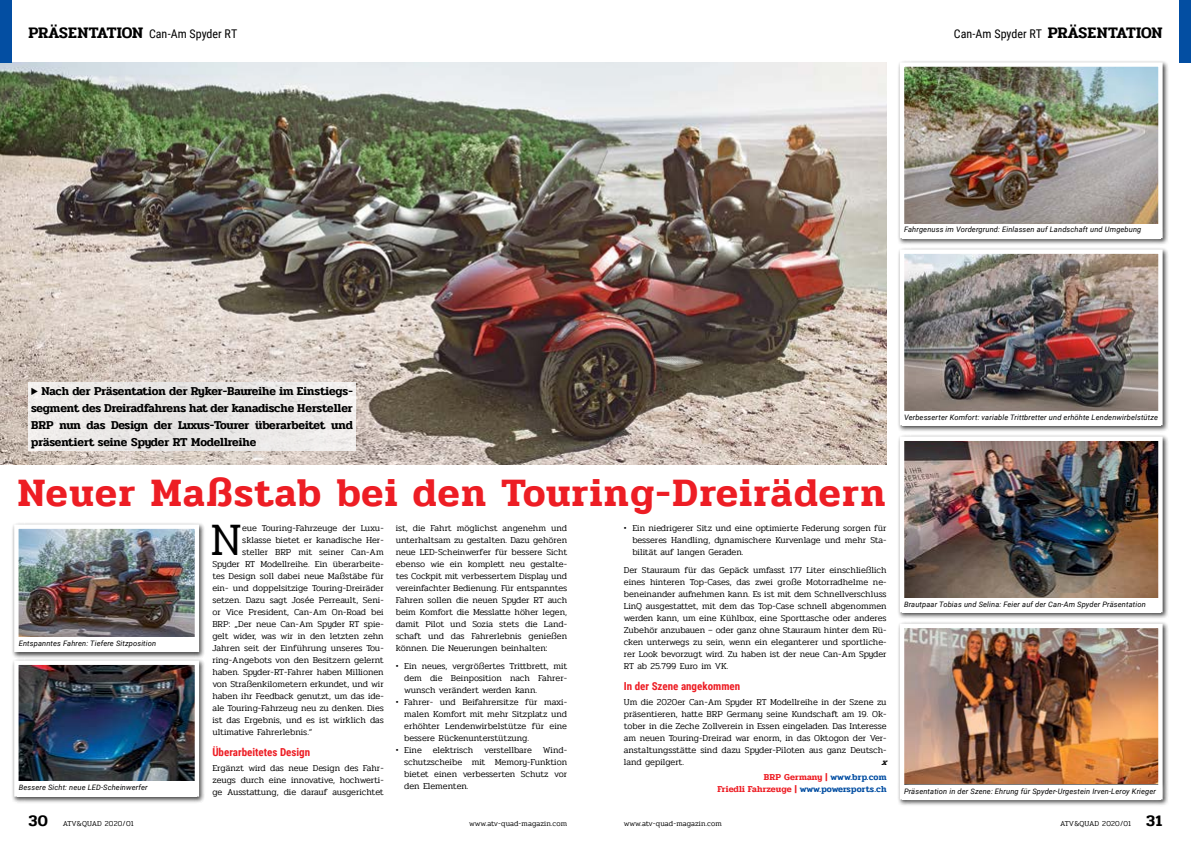
<style>
.page{position:relative;width:1191px;height:842px;background:#fff}
.page>*{position:absolute;margin:0;border:0;box-sizing:border-box;transform-origin:0 0}
.t1{font:300 46.1px "Pridi";color:#000}
.t2{font:600 40.1px "Pridi";letter-spacing:.045em;color:#ed1d24}
.t3{font:600 16px "Pridi";color:#000}
.t4{font:600 12px/17px "Pridi";color:#000;text-align:justify}
.t5{font:12px "Roboto Condensed";color:#000}
.t6{font:700 11px "Roboto Condensed";color:#ed1d24}
.t7{font:300 9px/12px "Pridi";color:#000;text-align:justify}
.t8{font:600 9px "Pridi";letter-spacing:.005em;color:#034ea2}
.t9{font:600 9px/15px "Pridi";letter-spacing:.02em;color:#ed1d24}
.t10{font:italic 7.5px "Roboto";letter-spacing:.02em;color:#000}
.t11{font:300 7.5px "Pridi";letter-spacing:.005em;color:#000}
.s1{font-family:"Pridi";font-weight:600;font-size:16px}
.s2{font-style:italic;color:#000}
.s3{color:#034ea2}
.s4{color:#ed1d24}
.s5{font-weight:600;font-size:16px}
</style>
<div class="page">
<img style="left:0;top:62px;width:886px;height:403px">
<div style="left:12px;top:522px;width:194px;height:136px;background:#000;opacity:.75"></div>
<img style="left:19px;top:529px;width:175px;height:109px">
<div style="left:14px;top:524px;width:185px;height:128px;border:4px solid #fff"></div>
<div style="left:17px;top:638px;width:180px;height:14px;background:#fff"></div>
<div style="left:0;top:0;width:11px;height:62px;background:#034ea2"></div>
<div style="left:1179px;top:0;width:12px;height:62px;background:#034ea2"></div>
<div style="left:12px;top:658px;width:194px;height:145px;background:#000;opacity:.75"></div>
<img style="left:19px;top:665px;width:175px;height:116px">
<div style="left:14px;top:660px;width:185px;height:137px;border:4px solid #fff"></div>
<div style="left:17px;top:781px;width:180px;height:16px;background:#fff"></div>
<div style="left:897px;top:60px;width:271px;height:185px;background:#000;opacity:.75"></div>
<img style="left:905px;top:67px;width:252px;height:157px">
<div style="left:900px;top:62px;width:262px;height:176px;border:4px solid #fff"></div>
<div style="left:902px;top:224px;width:258px;height:14px;background:#fff"></div>
<div style="left:897px;top:247px;width:271px;height:185px;background:#000;opacity:.75"></div>
<img style="left:905px;top:254px;width:252px;height:157px">
<div style="left:900px;top:249px;width:262px;height:176px;border:4px solid #fff"></div>
<div style="left:902px;top:411px;width:258px;height:14px;background:#fff"></div>
<div style="left:897px;top:434px;width:271px;height:185px;background:#000;opacity:.75"></div>
<img style="left:905px;top:442px;width:252px;height:156px">
<div style="left:900px;top:437px;width:262px;height:175px;border:4px solid #fff"></div>
<div style="left:902px;top:598px;width:258px;height:14px;background:#fff"></div>
<div style="left:897px;top:621px;width:271px;height:185px;background:#000;opacity:.75"></div>
<img style="left:905px;top:629px;width:252px;height:154px">
<div style="left:900px;top:624px;width:262px;height:175px;border:4px solid #fff"></div>
<div style="left:902px;top:785px;width:258px;height:14px;background:#fff"></div>
<div style="left:28px;top:383px;width:327px;height:68px;background:#ebe8e7"></div>
<h3 class="t5" style="left:28px;top:25px;width:210px"><span class="s1">PRÄSENTATION</span> Can-Am Spyder RT</h3>
<h3 class="t5" style="left:954px;top:25px;width:210px">Can-Am Spyder RT <span class="s1">PRÄSENTATION</span></h3>
<p class="t10" style="left:904px;top:224px;width:239px">Fahrgenuss im Vordergrund: Einlassen auf Landschaft und Umgebung</p>
<h3 class="t4" style="left:31px;top:382px;width:323px">▶ Nach der Präsentation der Ryker-Baureihe im Einstiegs&shy;segment des Dreiradfahrens hat der kanadische Hersteller BRP nun das Design der Luxus-Tourer überarbeitet und präsentiert seine Spyder RT Modellreihe</h3>
<h2 class="t2" style="left:18px;top:464px;width:868px">Neuer Maßstab bei den Touring-Dreirädern</h2>
<p class="t10" style="left:19px;top:638px;width:139px">Entspanntes Fahren: Tiefere Sitzposition</p>
<p class="t10" style="left:19px;top:782px;width:130px">Bessere Sicht: neue LED-Scheinwerfer</p>
<h1 class="t1" style="left:210px;top:507px;width:33px">N</h1>
<p class="t7" style="left:242px;top:522px;width:143px">eue Touring-Fahrzeuge der Luxu-</p>
<p class="t7" style="left:242px;top:534px;width:143px">sklasse bietet er kanadische Her-</p>
<p class="t7" style="left:242px;top:546px;width:143px">steller BRP mit seiner Can-Am</p>
<p class="t7" style="left:212px;top:558px;width:173px">Spyder RT Modellreihe. Ein überarbeite-</p>
<p class="t7" style="left:212px;top:570px;width:173px">tes Design soll dabei neue Maßstäbe für</p>
<p class="t7" style="left:212px;top:582px;width:173px">ein- und doppelsitzige Touring-Dreiräder</p>
<p class="t7" style="left:212px;top:594px;width:173px">setzen. Dazu sagt Josée Perreault, Seni-</p>
<p class="t7" style="left:212px;top:606px;width:173px">or Vice President, Can-Am On-Road bei</p>
<p class="t7" style="left:212px;top:618px;width:173px">BRP: „Der neue Can-Am Spyder RT spie-</p>
<p class="t7" style="left:212px;top:630px;width:173px">gelt wider, was wir in den letzten zehn</p>
<p class="t7" style="left:212px;top:642px;width:173px">Jahren seit der Einführung unseres Tou-</p>
<p class="t7" style="left:212px;top:654px;width:173px">ring-Angebots von den Besitzern gelernt</p>
<p class="t7" style="left:212px;top:666px;width:173px">haben. Spyder-RT-Fahrer haben Millionen</p>
<p class="t7" style="left:212px;top:678px;width:173px">von Straßenkilometern erkundet, und wir</p>
<p class="t7" style="left:212px;top:690px;width:173px">haben ihr Feedback genutzt, um das ide-</p>
<p class="t7" style="left:212px;top:702px;width:173px">ale Touring-Fahrzeug neu zu denken. Dies</p>
<p class="t7" style="left:212px;top:714px;width:173px">ist das Ergebnis, und es ist wirklich das</p>
<p class="t7" style="left:212px;top:726px;width:102px">ultimative Fahrerlebnis.“</p>
<p class="t6" style="left:212px;top:745px;width:99px">Überarbeitetes Design</p>
<p class="t7" style="left:212px;top:762px;width:173px">Ergänzt wird das neue Design des Fahr&shy;zeugs durch eine innovative, hochwerti&shy;ge Ausstattung, die darauf ausgerichtet</p>
<p class="t7" style="left:396px;top:522px;width:173px">ist, die Fahrt möglichst angenehm und unterhaltsam zu gestalten. Dazu gehören neue LED-Scheinwerfer für bessere Sicht ebenso wie ein komplett neu gestalte&shy;tes Cockpit mit verbessertem Display und vereinfachter Bedienung. Für entspanntes Fahren sollen die neuen Spyder RT auch beim Komfort die Messlatte höher legen, damit Pilot und Sozia stets die Land&shy;schaft und das Fahrerlebnis genießen können. Die Neuerungen beinhalten:</p>
<p class="t7" style="left:404px;top:660px;width:164px;text-indent:-9px">• Ein neues, vergrößertes Trittbrett, mit dem die Beinposition nach Fahrer&shy;wunsch verändert werden kann.</p>
<p class="t7" style="left:404px;top:696px;width:164px;text-indent:-9px">• Fahrer- und Beifahrersitze für maxi&shy;malen Komfort mit mehr Sitzplatz und erhöhter Lendenwirbelstütze für eine bessere Rückenunterstützung.</p>
<p class="t7" style="left:404px;top:744px;width:164px;text-indent:-9px">• Eine elektrisch verstellbare Wind&shy;schutzscheibe mit Memory-Funktion bietet einen verbesserten Schutz vor den Elementen.</p>
<p class="t7" style="left:632px;top:522px;width:256px;text-indent:-9px">• Ein niedrigerer Sitz und eine optimierte Federung sorgen für besseres Handling, dynamischere Kurvenlage und mehr Sta&shy;bilität auf langen Geraden.</p>
<p class="t7" style="left:624px;top:564px;width:264px">Der Stauraum für das Gepäck umfasst 177 Liter einschließlich eines hinteren Top-Cases, das zwei große Motorradhelme ne&shy;beneinander aufnehmen kann. Es ist mit dem Schnellverschluss LinQ ausgestattet, mit dem das Top-Case schnell abgenommen werden kann, um eine Kühlbox, eine Sporttasche oder anderes Zubehör anzubauen – oder ganz ohne Stauraum hinter dem Rü&shy;cken unterwegs zu sein, wenn ein eleganterer und sportliche&shy;rer Look bevorzugt wird. Zu haben ist der neue Can-Am Spyder RT ab 25.799 Euro im VK.</p>
<p class="t6" style="left:624px;top:679px;width:118px">In der Szene angekommen</p>
<p class="t7" style="left:624px;top:696px;width:264px">Um die 2020er Can-Am Spyder RT Modellreihe in der Szene zu präsentieren, hatte BRP Germany seine Kundschaft am 19. Ok&shy;tober in die Zeche Zollverein in Essen eingeladen. Das Interesse am neuen Touring-Dreirad war enorm, in das Oktogon der Ver&shy;anstaltungsstätte sind dazu Spyder-Piloten aus ganz Deutsch&shy;land gepilgert.</p>
<p class="t9" style="left:764px;top:755px;width:129px;text-indent:118px"><span class="s2">x<br></span>BRP Germany | <span class="s3">www.brp.com</span></p>
<p class="t8" style="left:717px;top:783px;width:171px"><span class="s4">Friedli Fahrzeuge |</span> www.powersports.ch</p>
<p class="t10" style="left:904px;top:412px;width:255px">Verbesserter Komfort: variable Trittbretter und erhöhte Lendenwirbelstütze</p>
<p class="t10" style="left:904px;top:599px;width:243px">Brautpaar Tobias und Selina: Feier auf der Can-Am Spyder Präsentation</p>
<p class="t10" style="left:904px;top:786px;width:254px">Präsentation in der Szene: Ehrung für Spyder-Urgestein Irven-Leroy Krieger</p>
<h3 class="t3" style="left:28px;top:809px;width:21px">30</h3>
<p class="t11" style="left:63px;top:818px;width:72px">ATV&amp;QUAD 2020/01</p>
<p class="t11" style="left:469px;top:818px;width:99px">www.atv-quad-magazin.com</p>
<p class="t11" style="left:624px;top:818px;width:99px">www.atv-quad-magazin.com</p>
<p class="t11" style="left:1060px;top:818px;width:103px">ATV&amp;QUAD 2020/01 <span class="s5">31</span></p>
</div>
